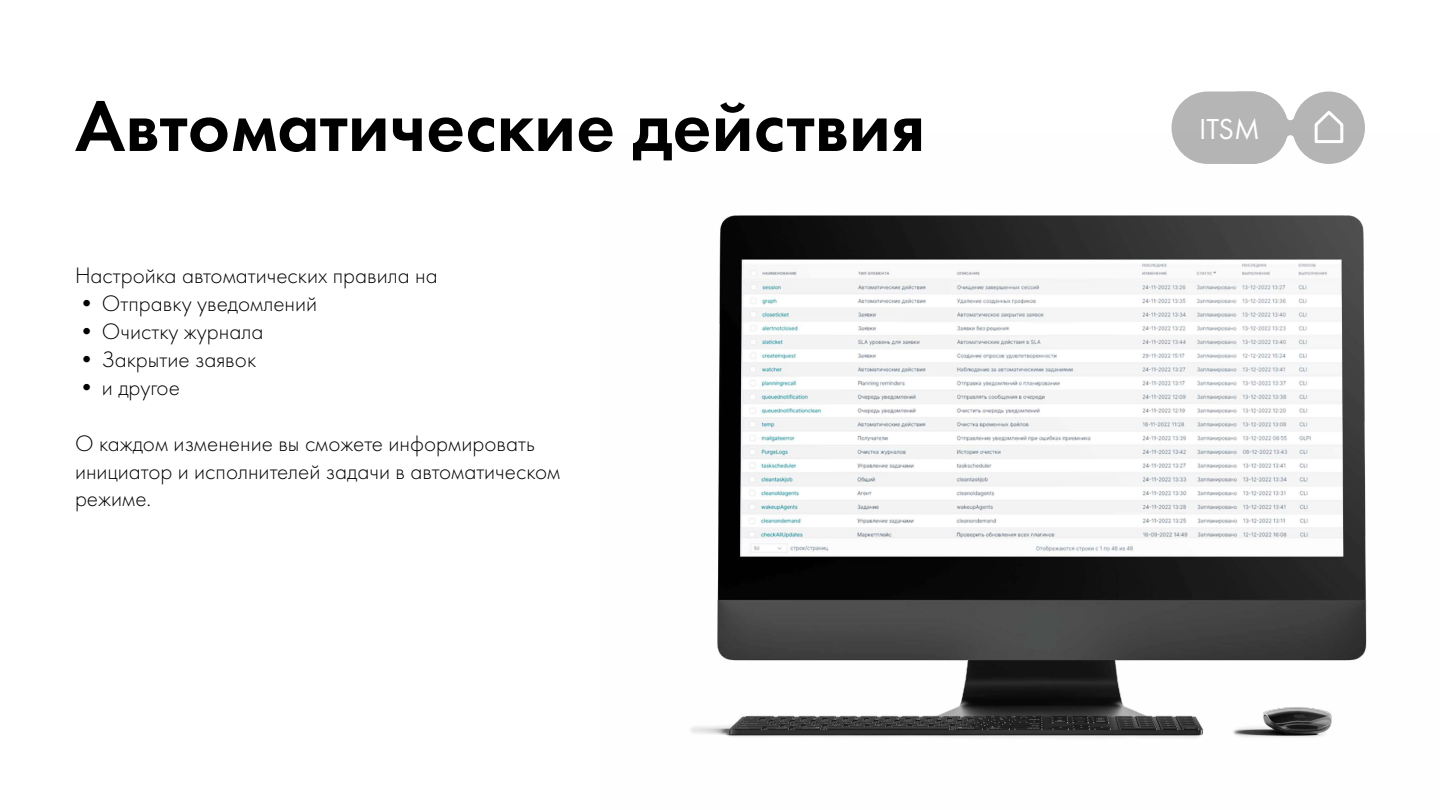
<style>
.page{position:relative;width:1440px;height:810px;background:#fff}
.page>*{position:absolute;margin:0;border:0;box-sizing:border-box;transform-origin:0 0}
.t1{font:600 75px "Futura PT";color:#000}
.t2{font:30px "Futura PT";color:#fff}
.t3{font:300 23.25px/27.9px "Futura PT";color:#020203}
</style>
<div class="page">
<div style="left:1171px;top:92px;width:117px;height:72px;background:#b5b5b5;border-radius:36px"></div>
<svg style="left:1258px;top:92px;width:107px;height:43px"></svg>
<img style="left:691px;top:135px;width:676px;height:603px">
<h1 class="t1" style="left:75px;top:79px;width:852px">Автоматические действия</h1>
<p class="t3" style="left:75px;top:262px;width:364px">Настройка автоматических правила на</p>
<p class="t3" style="left:75px;top:290px;width:244px">• Отправку уведомлений</p>
<p class="t3" style="left:75px;top:318px;width:190px">• Очистку журнала</p>
<p class="t3" style="left:75px;top:345px;width:183px">• Закрытие заявок</p>
<p class="t3" style="left:75px;top:373px;width:106px">• и другое</p>
<p class="t3" style="left:75px;top:429px;width:487px">О каждом изменение вы сможете информировать инициатор и исполнителей задачи в автоматическом режиме.</p>
<p class="t2" style="left:1199px;top:111px;width:62px">ITSM</p>
</div>
